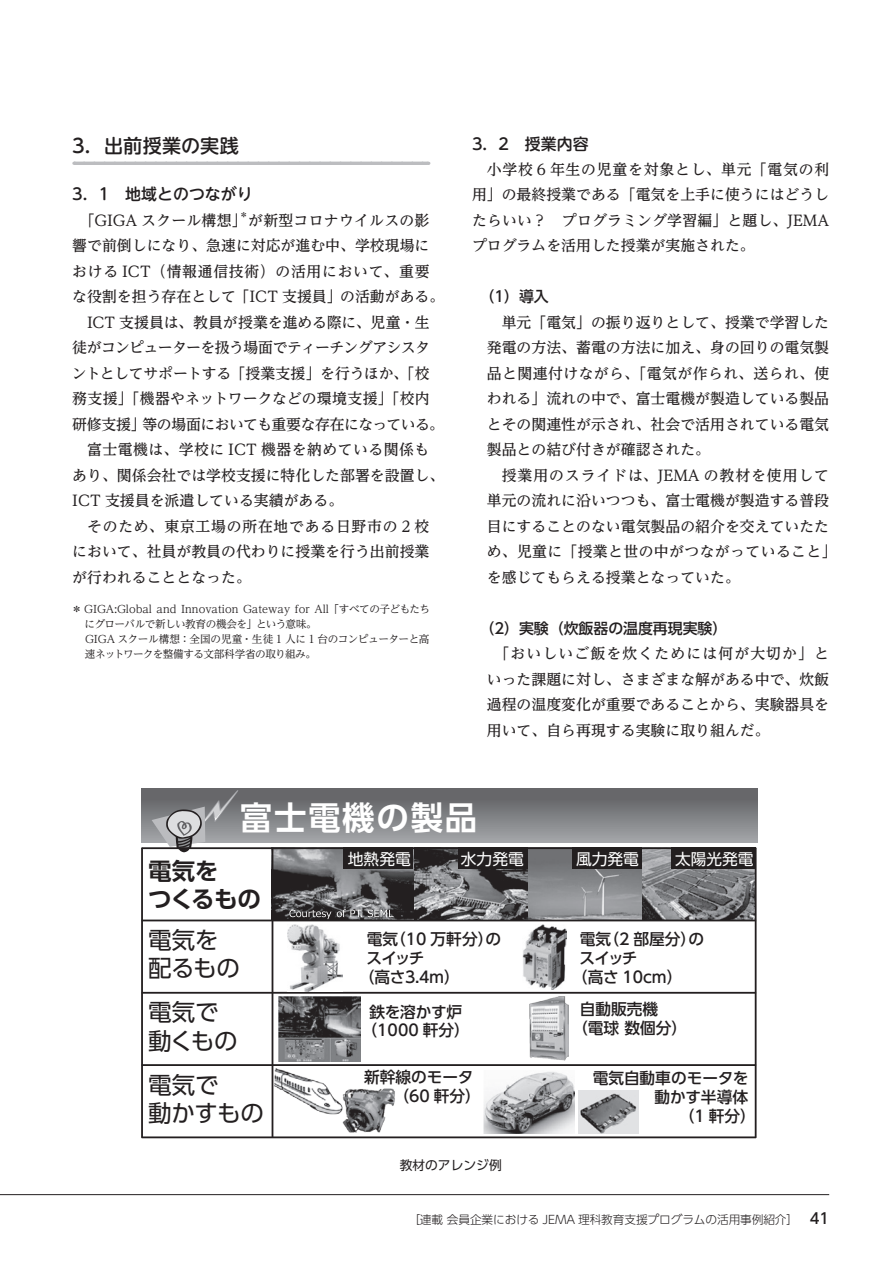
<style>
.page{position:relative;width:893px;height:1263px;background:#fff}
.page>*{position:absolute;margin:0;border:0;box-sizing:border-box;transform-origin:0 0}
.t1{font:700 32.4px "UD Shin Go Pro De";letter-spacing:.05em;color:#fff}
.t2{font:23.55px/28.2px "UD Shin Go Pro";letter-spacing:-.015em;color:#231f20}
.t3{font:700 23.55px/28.2px "UD Shin Go Pro De";letter-spacing:-.025em;color:#231f20}
.t4{font:500 19.2px "UD Shin M Go Pro";letter-spacing:.005em;color:#231f20}
.t5{font:500 15.9px "UD Shin M Go Pro";color:#231f20}
.t6{font:500 15.75px/18.9px "UD Shin Go Pro";color:#231f20}
.t7{font:15.75px "UD Shin Go Pro";color:#fff}
.t8{font:500 14.85px/25.5px "UD Reimin Pro";color:#231f20;text-align:justify}
.t9{font:500 14.85px "UD Reimin Pro";letter-spacing:-.035em;color:#231f20}
.t10{font:500 14.85px "UD Reimin Pro";letter-spacing:-.045em;color:#231f20}
.t11{font:500 14.85px "UD Reimin Pro";letter-spacing:.045em;color:#231f20}
.t12{font:500 14.85px "UD Reimin Pro";letter-spacing:.03em;color:#231f20}
.t13{font:500 14.85px "UD Reimin Pro";letter-spacing:.05em;color:#231f20}
.t14{font:500 14.85px "UD Shin Go Pro";color:#231f20}
.t15{font:12.75px "UD Shin Go Pro";color:#231f20}
.t16{font:300 11.7px "UD Shin Go Pro";letter-spacing:-.01em;color:#231f20}
.t17{font:10.65px/14.9px "UD Reimin Pro";letter-spacing:-.03em;color:#231f20}
.t18{font:500 8.7px "UD Reimin Pro";color:#231f20}
.s1{font-weight:500;font-size:14.85px}
</style>
<div class="page">
<hr style="left:0;top:1194px;width:829px;height:1px;background:#231f20">
<hr style="left:74px;top:162px;width:354px;height:3px;background:#bcbdc0">
<img style="left:641px;top:849px;width:114px;height:70px">
<img style="left:413px;top:849px;width:228px;height:70px">
<img style="left:273px;top:849px;width:140px;height:70px">
<div style="left:142px;top:788px;width:616px;height:54px;background:linear-gradient(to bottom,#5c5c5f,#a0a3a6)"></div>
<svg style="left:152px;top:790px;width:86px;height:62px"></svg>
<hr style="left:272px;top:848px;width:1px;height:290px;background:#231f20">
<hr style="left:142px;top:919px;width:614px;height:2px;background:#231f20">
<hr style="left:142px;top:992px;width:614px;height:2px;background:#231f20">
<hr style="left:142px;top:1064px;width:614px;height:2px;background:#231f20">
<hr style="left:141px;top:848px;width:2px;height:290px;background:#231f20">
<hr style="left:755px;top:848px;width:2px;height:290px;background:#231f20">
<hr style="left:142px;top:847px;width:614px;height:2px;background:#231f20">
<hr style="left:142px;top:1136px;width:614px;height:2px;background:#231f20">
<img style="left:274px;top:1068px;width:60px;height:47px">
<img style="left:334px;top:1088px;width:68px;height:49px">
<img style="left:278px;top:996px;width:83px;height:65px">
<img style="left:483px;top:1071px;width:92px;height:63px">
<img style="left:578px;top:1091px;width:61px;height:43px">
<img style="left:288px;top:924px;width:54px;height:67px">
<img style="left:523px;top:925px;width:44px;height:65px">
<img style="left:530px;top:996px;width:38px;height:65px">
<div style="left:572px;top:847px;width:69px;height:22px;background:#231f20"></div>
<div style="left:672px;top:847px;width:84px;height:22px;background:#231f20"></div>
<div style="left:458px;top:847px;width:70px;height:22px;background:#231f20"></div>
<div style="left:344px;top:847px;width:69px;height:22px;background:#231f20"></div>
<svg style="left:289px;top:909px;width:105px;height:10px"></svg>
<p class="t4" style="left:72px;top:130px;width:168px">3．出前授業の実践</p>
<p class="t5" style="left:72px;top:181px;width:182px">3．1　地域とのつながり</p>
<p class="t8" style="left:80px;top:207px;width:351px">「GIGA スクール構想」が新型コロナウイルスの影</p>
<p class="t18" style="left:239px;top:208px;width:10px">＊</p>
<p class="t8" style="left:72px;top:232px;width:359px">響で前倒しになり、急速に対応が進む中、学校現場に</p>
<p class="t11" style="left:72px;top:259px;width:359px">おける ICT（情報通信技術）の活用において、重要</p>
<p class="t8" style="left:72px;top:283px;width:374px">な役割を担う存在として「ICT 支援員」の活動がある。</p>
<p class="t8" style="left:87px;top:309px;width:344px">ICT 支援員は、教員が授業を進める際に、児童・生</p>
<p class="t10" style="left:72px;top:336px;width:359px">徒がコンピューターを扱う場面でティーチングアシスタ</p>
<p class="t8" style="left:72px;top:360px;width:359px">ントとしてサポートする「授業支援」を行うほか、「校</p>
<p class="t8" style="left:72px;top:386px;width:359px">務支援」「機器やネットワークなどの環境支援」「校内</p>
<p class="t9" style="left:72px;top:412px;width:373px">研修支援」等の場面においても重要な存在になっている。</p>
<p class="t12" style="left:87px;top:438px;width:344px">富士電機は、学校に ICT 機器を納めている関係も</p>
<p class="t8" style="left:72px;top:462px;width:374px">あり、関係会社では学校支援に特化した部署を設置し、</p>
<p class="t8" style="left:72px;top:488px;width:272px">ICT 支援員を派遣している実績がある。</p>
<p class="t13" style="left:87px;top:514px;width:344px">そのため、東京工場の所在地である日野市の 2 校</p>
<p class="t8" style="left:72px;top:539px;width:359px">において、社員が教員の代わりに授業を行う出前授業</p>
<p class="t8" style="left:72px;top:564px;width:180px">が行われることとなった。</p>
<p class="t17" style="left:85px;top:601px;width:347px;text-indent:-13px">＊ GIGA:Global and Innovation Gateway for All「すべての子どもたちにグローバルで新しい教育の機会を」という意味。<br>GIGA スクール構想：全国の児童・生徒 1 人に 1 台のコンピューターと高速ネットワークを整備する文部科学省の取り組み。</p>
<p class="t5" style="left:472px;top:131px;width:118px">3．2　授業内容</p>
<p class="t8" style="left:472px;top:156px;width:359px;text-indent:15px">小学校 6 年生の児童を対象とし、単元「電気の利用」の最終授業である「電気を上手に使うにはどうしたらいい？　プログラミング学習編」と題し、JEMAプログラムを活用した授業が実施された。</p>
<p class="t14" style="left:479px;top:285px;width:71px">（1）導入</p>
<p class="t8" style="left:487px;top:309px;width:344px;text-indent:15px">単元「電気」の振り返りとして、授業で学習した発電の方法、蓄電の方法に加え、身の回りの電気製品と関連付けながら、「電気が作られ、送られ、使われる」流れの中で、富士電機が製造している製品とその関連性が示され、社会で活用されている電気製品との結び付きが確認された。</p>
<p class="t8" style="left:487px;top:462px;width:351px;text-align:left;text-indent:15px">授業用のスライドは、JEMA の教材を使用して単元の流れに沿いつつも、富士電機が製造する普段目にすることのない電気製品の紹介を交えていたため、児童に「授業と世の中がつながっていること」を感じてもらえる授業となっていた。</p>
<p class="t14" style="left:479px;top:616px;width:249px">（2）実験（炊飯器の温度再現実験）</p>
<p class="t8" style="left:487px;top:641px;width:344px;text-indent:7px">「おいしいご飯を炊くためには何が大切か」といった課題に対し、さまざまな解がある中で、炊飯過程の温度変化が重要であることから、実験器具を用いて、自ら再現する実験に取り組んだ。　</p>
<h1 class="t1" style="left:240px;top:791px;width:239px">富士電機の製品</h1>
<h2 class="t3" style="left:148px;top:856px;width:114px">電気を<br>つくるもの</h2>
<h2 class="t2" style="left:148px;top:925px;width:93px">電気を配るもの</h2>
<h2 class="t2" style="left:148px;top:998px;width:91px">電気で動くもの</h2>
<h2 class="t2" style="left:148px;top:1070px;width:117px">電気で<br>動かすもの</h2>
<p class="t7" style="left:348px;top:846px;width:64px">地熱発電</p>
<p class="t7" style="left:461px;top:846px;width:64px">水力発電</p>
<p class="t7" style="left:576px;top:846px;width:64px">風力発電</p>
<p class="t7" style="left:675px;top:846px;width:80px">太陽光発電</p>
<p class="t6" style="left:367px;top:929px;width:136px">電気（10 万軒分）の</p>
<p class="t6" style="left:366px;top:948px;width:60px">スイッチ</p>
<p class="t6" style="left:359px;top:967px;width:103px">（高さ３.４ｍ）</p>
<p class="t6" style="left:362px;top:1002px;width:110px;text-align:center">鉄を溶かす炉（1000 軒分）</p>
<p class="t6" style="left:393px;top:1067px;width:89px;text-indent:-29px">新幹線のモータ（60 軒分）</p>
<p class="t15" style="left:400px;top:1155px;width:104px">教材のアレンジ例</p>
<p class="t6" style="left:580px;top:929px;width:126px">電気（2 部屋分）の</p>
<p class="t6" style="left:580px;top:948px;width:60px">スイッチ</p>
<p class="t6" style="left:572px;top:967px;width:112px">（高さ 10cm）</p>
<p class="t6" style="left:572px;top:999px;width:117px;text-indent:8px">自動販売機<br>（電球 数個分）</p>
<p class="t6" style="left:593px;top:1068px;width:157px">電気自動車のモータを</p>
<p class="t6" style="left:655px;top:1087px;width:95px">動かす半導体</p>
<p class="t6" style="left:679px;top:1106px;width:79px">（1 軒分）</p>
<p class="t16" style="left:408px;top:1210px;width:422px">［連載 会員企業における JEMA 理科教育支援プログラムの活用事例紹介］　<span class="s1">41</span></p>
</div>
